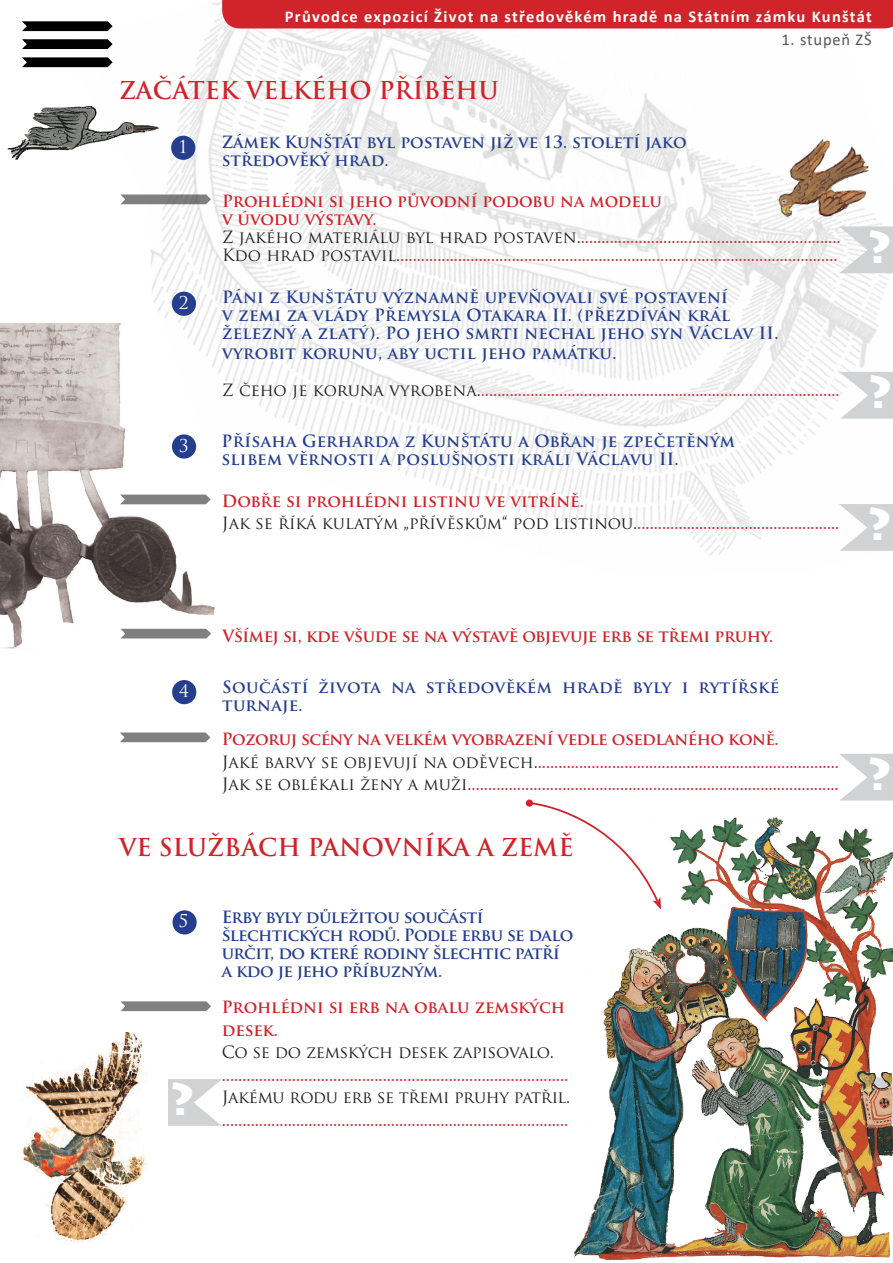
<style>
.page{position:relative;width:893px;height:1263px;background:#fff}
.page>*{position:absolute;margin:0;border:0;box-sizing:border-box;transform-origin:0 0}
.t1{font:900 45px "Lithos Pro";color:#fff}
.t2{font:700 24px "Trajan Pro";color:#d1232a}
.t3{font:17.25px "Trajan Pro";color:#fff}
.t4{font:700 16.5px/22.5px "Trajan Pro";color:#d1232a}
.t5{font:700 16.5px/22.5px "Trajan Pro";letter-spacing:-.02em;color:#d1232a}
.t6{font:700 16.5px/18px "Trajan Pro";letter-spacing:.01em;color:#253f8e}
.t7{font:700 16.5px/18px "Trajan Pro";letter-spacing:-.035em;color:#253f8e}
.t8{font:700 16.5px "Calibri";letter-spacing:.08em;color:#fff}
.t9{font:16.5px "Trajan Pro";letter-spacing:-.02em;color:#231f20}
.t10{font:16.5px "Calibri";letter-spacing:.05em;color:#57585a}
.s1{font-weight:400;color:#231f20}
</style>
<div class="page">
<img style="left:0;top:323px;width:215px;height:325px">
<img style="left:75px;top:3px;width:818px;height:573px">
<svg style="left:22px;top:21px;width:92px;height:46px"></svg>
<svg style="left:119px;top:629px;width:94px;height:11px"></svg>
<div style="left:171px;top:136px;width:24px;height:24px;background:#253f8e;border-radius:50%"></div>
<svg style="left:120px;top:732px;width:91px;height:10px"></svg>
<div style="left:172px;top:680px;width:24px;height:24px;background:#253f8e;border-radius:50%"></div>
<img style="left:574px;top:816px;width:319px;height:444px">
<img style="left:21px;top:1033px;width:125px;height:210px">
<div style="left:172px;top:910px;width:25px;height:24px;background:#253f8e;border-radius:50%"></div>
<svg style="left:120px;top:1001px;width:91px;height:10px"></svg>
<img style="left:7px;top:106px;width:152px;height:54px">
<img style="left:774px;top:133px;width:99px;height:96px">
<div style="left:212px;top:0;width:681px;height:38px;background:#fff;opacity:.75"></div>
<div style="left:222px;top:0;width:671px;height:28px;background:#d1232a"></div>
<svg style="left:526px;top:799px;width:7px;height:8px"></svg>
<svg style="left:527px;top:801px;width:134px;height:108px"></svg>
<svg style="left:119px;top:194px;width:94px;height:10px"></svg>
<svg style="left:839px;top:226px;width:54px;height:47px"></svg>
<svg style="left:840px;top:372px;width:53px;height:47px"></svg>
<div style="left:172px;top:434px;width:24px;height:25px;background:#253f8e;border-radius:50%"></div>
<svg style="left:119px;top:494px;width:93px;height:10px"></svg>
<svg style="left:839px;top:504px;width:54px;height:47px"></svg>
<svg style="left:840px;top:754px;width:53px;height:46px"></svg>
<svg style="left:168px;top:1079px;width:54px;height:47px"></svg>
<div style="left:172px;top:292px;width:24px;height:24px;background:#253f8e;border-radius:50%"></div>
<p class="t8" style="left:285px;top:5px;width:588px">Průvodce expozicí Život na středověkém hradě na Státním zámku Kunštát</p>
<p class="t10" style="left:781px;top:28px;width:92px">1. stupeň ZŠ</p>
<p class="t2" style="left:119px;top:75px;width:381px">ZAČÁTEK VELKÉHO PŘÍBĚHU</p>
<p class="t3" style="left:178px;top:135px;width:11px">1</p>
<p class="t3" style="left:179px;top:291px;width:11px">2</p>
<p class="t6" style="left:222px;top:133px;width:467px">Zámek Kunštát byl postaven již ve 13. století jako středověký hrad.</p>
<p class="t4" style="left:222px;top:192px;width:620px;line-height:18px">Prohlédni si jeho původní podobu na modelu<br>v úvodu výstavy.<br><span class="s1">Z jakého materiálu byl hrad postaven.</span>...............................................................<br><span class="s1">Kdo hrad postavil.</span>..........................................................................................................</p>
<p class="t6" style="left:222px;top:289px;width:558px">Páni z Kunštátu významně upevňovali své postavení<br>v zemi za vlády Přemysla Otakara II. (přezdíván král železný a zlatý). Po jeho smrti nechal jeho syn Václav II.</p>
<p class="t6" style="left:222px;top:344px;width:396px">vyrobit korunu, aby uctil jeho památku.</p>
<p class="t5" style="left:222px;top:379px;width:619px"><span class="s1">Z čeho je koruna vyrobena.</span>.......................................................................................</p>
<p class="t3" style="left:179px;top:435px;width:11px">3</p>
<p class="t6" style="left:222px;top:432px;width:515px">Přísaha Gerharda z Kunštátu a Obřan je zpečetěným slibem věrnosti a poslušnosti králi Václavu II.</p>
<p class="t4" style="left:222px;top:490px;width:619px">Dobře si prohlédni listinu ve vitríně.<br><span class="s1">Jak se říká kulatým „přívěskům“ pod listinou.</span>.................................................</p>
<p class="t1" style="left:868px;top:219px;width:25px">?</p>
<p class="t1" style="left:869px;top:364px;width:25px">?</p>
<p class="t1" style="left:868px;top:497px;width:25px">?</p>
<p class="t3" style="left:179px;top:680px;width:11px">4</p>
<p class="t5" style="left:223px;top:625px;width:552px">Všímej si, kde všude se na výstavě objevuje erb se třemi pruhy.</p>
<p class="t6" style="left:222px;top:678px;width:558px">Součástí života na středověkém hradě byly i rytířské turnaje.</p>
<p class="t5" style="left:222px;top:728px;width:619px">Pozoruj scény na velkém vyobrazení vedle osedlaného koně.<br><span class="s1">Jaké barvy se objevují na oděvech.</span>.........................................................................</p>
<p class="t5" style="left:222px;top:773px;width:618px"><span class="s1">Jak se oblékali ženy a muži.</span>.........................................................................................</p>
<p class="t2" style="left:119px;top:833px;width:456px">VE SLUŽBÁCH PANOVNÍKA A ZEMĚ</p>
<p class="t3" style="left:178px;top:910px;width:11px">5</p>
<p class="t1" style="left:171px;top:1071px;width:25px">?</p>
<p class="t7" style="left:222px;top:908px;width:353px">Erby byly důležitou součástí šlechtických rodů. Podle erbu se dalo určit, do které rodiny šlechtic patří a kdo je jeho příbuzným.</p>
<p class="t4" style="left:222px;top:996px;width:348px">Prohlédni si erb na obalu zemských desek.<br><span class="s1">Co se do zemských desek zapisovalo. </span>....................................................................................</p>
<p class="t9" style="left:222px;top:1087px;width:350px">Jakému rodu erb se třemi pruhy patřil.</p>
<p class="t5" style="left:222px;top:1108px;width:348px">....................................................................................</p>
<p class="t1" style="left:868px;top:746px;width:25px">?</p>
</div>
